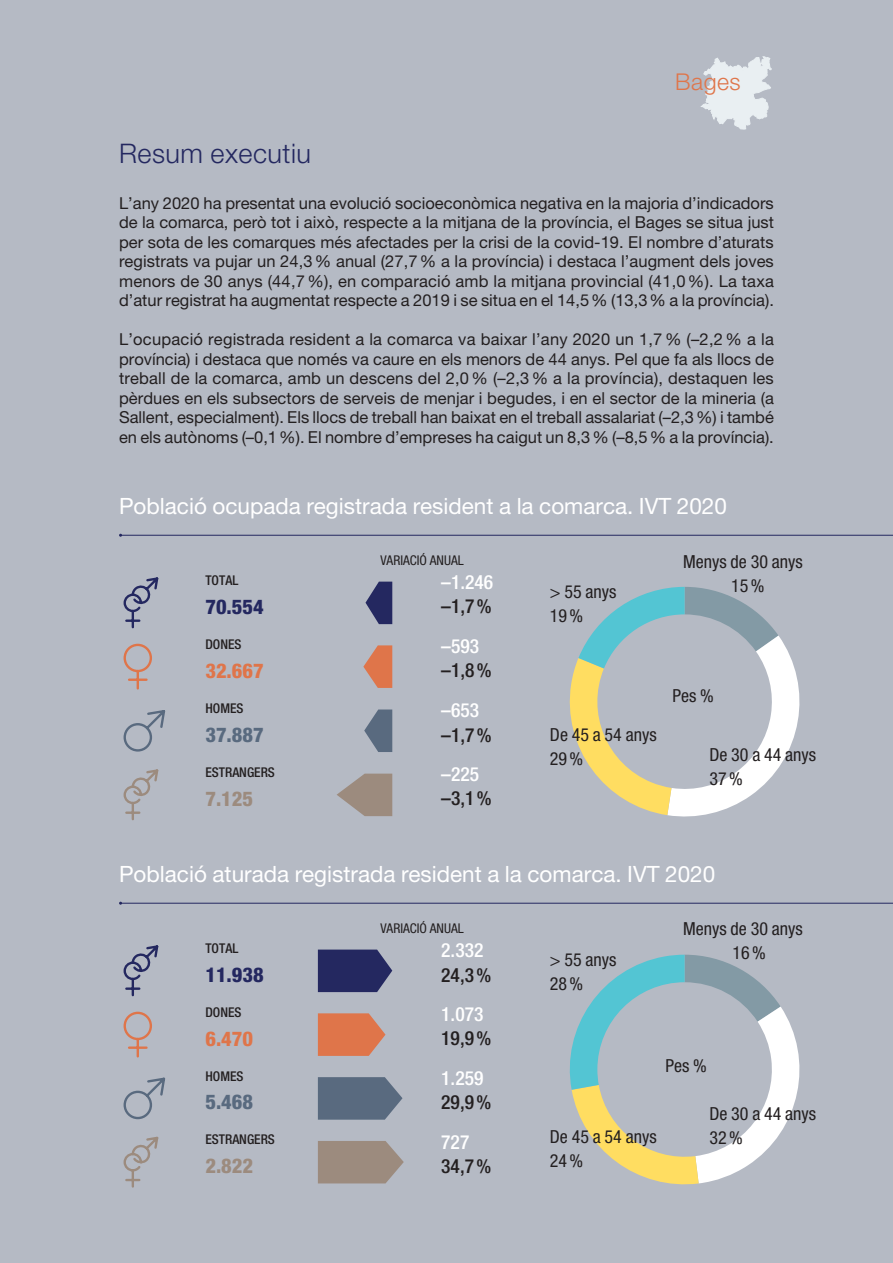
<style>
.page{position:relative;width:893px;height:1263px;background:#b5bac4}
.page>*{position:absolute;margin:0;border:0;box-sizing:border-box;transform-origin:0 0}
.t1{font:300 27px "Helvetica Neue LT Std";letter-spacing:.02em;color:#242860}
.t2{font:300 23.1px "Helvetica Neue LT Std";letter-spacing:.02em;color:#df754a}
.t3{font:22.5px "Helvetica Neue LT Std";color:#fff}
.t4{font:800 condensed 20.4px "Helvetica Neue LT Std";color:#242860}
.t5{font:800 condensed 20.4px "Helvetica Neue LT Std";color:#df754a}
.t6{font:800 condensed 20.4px "Helvetica Neue LT Std";color:#596a7f}
.t7{font:800 condensed 20.4px "Helvetica Neue LT Std";color:#9c8b7e}
.t8{font:500 condensed 19.5px "Helvetica Neue LT Std";color:#231f20}
.t9{font:500 condensed 19.5px "Helvetica Neue LT Std";color:#fff}
.t10{font:condensed 18px/24px "Helvetica Neue LT Std";color:#231f20}
.t11{font:16.5px/19.5px "Helvetica Neue LT Std";color:#231f20;text-align:justify}
.t12{font:500 condensed 13.5px "Helvetica Neue LT Std";color:#231f20}
.t13{font:condensed 13.5px "Helvetica Neue LT Std";color:#231f20}
</style>
<div class="page">
<hr style="left:121px;top:535px;width:772px;height:1px;background:#242860">
<svg style="left:123px;top:577px;width:36px;height:52px"></svg>
<svg style="left:365px;top:582px;width:27px;height:42px"></svg>
<svg style="left:123px;top:643px;width:29px;height:47px"></svg>
<svg style="left:363px;top:645px;width:29px;height:43px"></svg>
<svg style="left:123px;top:710px;width:43px;height:42px"></svg>
<svg style="left:364px;top:709px;width:28px;height:43px"></svg>
<svg style="left:123px;top:769px;width:36px;height:52px"></svg>
<svg style="left:337px;top:774px;width:55px;height:42px"></svg>
<hr style="left:121px;top:903px;width:772px;height:1px;background:#242860">
<svg style="left:123px;top:945px;width:36px;height:52px"></svg>
<svg style="left:318px;top:949px;width:74px;height:43px"></svg>
<svg style="left:123px;top:1011px;width:29px;height:47px"></svg>
<svg style="left:318px;top:1013px;width:67px;height:43px"></svg>
<svg style="left:123px;top:1077px;width:43px;height:43px"></svg>
<svg style="left:318px;top:1077px;width:84px;height:43px"></svg>
<svg style="left:123px;top:1136px;width:36px;height:52px"></svg>
<svg style="left:318px;top:1141px;width:86px;height:42px"></svg>
<svg style="left:569px;top:955px;width:231px;height:230px"></svg>
<svg style="left:569px;top:587px;width:231px;height:230px"></svg>
<svg style="left:700px;top:56px;width:72px;height:74px"></svg>
<h2 class="t2" style="left:675px;top:68px;width:67px">Bages</h2>
<h1 class="t1" style="left:119px;top:137px;width:193px">Resum executiu</h1>
<p class="t11" style="left:119px;top:193px;width:656px">L’any 2020 ha presentat una evolució socioeconòmica negativa en la majoria d’indicadors de la comarca, però tot i això, respecte a la mitjana de la província, el Bages se situa just per sota de les comarques més afectades per la crisi de la covid-19. El nombre d’aturats registrats va pujar un 24,3% anual (27,7% a la província) i destaca l’augment dels joves menors de 30 anys (44,7%), en comparació amb la mitjana provincial (41,0%). La taxa d’atur registrat ha augmentat respecte a 2019 i se situa en el 14,5% (13,3% a la província).</p>
<p class="t11" style="left:119px;top:330px;width:656px">L’ocupació registrada resident a la comarca va baixar l’any 2020 un 1,7% (–2,2% a la província) i destaca que només va caure en els menors de 44 anys. Pel que fa als llocs de treball de la comarca, amb un descens del 2,0% (–2,3% a la província), destaquen les pèrdues en els subsectors de serveis de menjar i begudes, i en el sector de la mineria (a Sallent, especialment). Els llocs de treball han baixat en el treball assalariat (–2,3%) i també en els autònoms (–0,1%). El nombre d’empreses ha caigut un 8,3% (–8,5% a la província).</p>
<h3 class="t3" style="left:119px;top:492px;width:609px">Població ocupada registrada resident a la comarca. IVT 2020</h3>
<p class="t13" style="left:380px;top:553px;width:85px">VARIACIÓ ANUAL</p>
<p class="t12" style="left:205px;top:572px;width:34px">TOTAL</p>
<p class="t9" style="left:441px;top:571px;width:53px">–1.246</p>
<p class="t4" style="left:205px;top:594px;width:60px">70.554</p>
<p class="t8" style="left:441px;top:595px;width:52px">–1,7%</p>
<p class="t12" style="left:205px;top:636px;width:38px">DONES</p>
<p class="t9" style="left:441px;top:635px;width:39px">–593</p>
<p class="t5" style="left:205px;top:658px;width:60px">32.667</p>
<p class="t8" style="left:441px;top:658px;width:52px">–1,8%</p>
<p class="t12" style="left:205px;top:700px;width:40px">HOMES</p>
<p class="t9" style="left:441px;top:698px;width:39px">–653</p>
<p class="t6" style="left:205px;top:722px;width:60px">37.887</p>
<p class="t8" style="left:441px;top:723px;width:52px">–1,7%</p>
<p class="t12" style="left:205px;top:764px;width:71px">ESTRANGERS</p>
<p class="t9" style="left:441px;top:763px;width:39px">–225</p>
<p class="t7" style="left:205px;top:786px;width:49px">7.125</p>
<p class="t8" style="left:441px;top:787px;width:52px">–3,1%</p>
<p class="t10" style="left:683px;top:549px;width:121px;text-align:center">Menys de 30 anys<br>15%</p>
<p class="t10" style="left:550px;top:580px;width:68px">&gt; 55 anys<br>19%</p>
<p class="t10" style="left:672px;top:683px;width:43px">Pes %</p>
<p class="t10" style="left:550px;top:722px;width:108px">De 45 a 54 anys<br>29%</p>
<p class="t10" style="left:709px;top:742px;width:108px">De 30 a 44 anys<br>37%</p>
<h3 class="t3" style="left:119px;top:860px;width:598px">Població aturada registrada resident a la comarca. IVT 2020</h3>
<p class="t13" style="left:380px;top:920px;width:85px">VARIACIÓ ANUAL</p>
<p class="t12" style="left:205px;top:940px;width:34px">TOTAL</p>
<p class="t9" style="left:441px;top:939px;width:44px">2.332</p>
<p class="t4" style="left:205px;top:962px;width:60px">11.938</p>
<p class="t8" style="left:441px;top:963px;width:51px">24,3%</p>
<p class="t12" style="left:205px;top:1004px;width:38px">DONES</p>
<p class="t9" style="left:441px;top:1002px;width:44px">1.073</p>
<p class="t5" style="left:205px;top:1026px;width:49px">6.470</p>
<p class="t8" style="left:441px;top:1026px;width:51px">19,9%</p>
<p class="t12" style="left:205px;top:1068px;width:40px">HOMES</p>
<p class="t9" style="left:441px;top:1066px;width:44px">1.259</p>
<p class="t6" style="left:205px;top:1089px;width:49px">5.468</p>
<p class="t8" style="left:441px;top:1090px;width:51px">29,9%</p>
<p class="t12" style="left:205px;top:1131px;width:71px">ESTRANGERS</p>
<p class="t9" style="left:441px;top:1130px;width:30px">727</p>
<p class="t7" style="left:205px;top:1153px;width:49px">2.822</p>
<p class="t8" style="left:441px;top:1154px;width:51px">34,7%</p>
<p class="t10" style="left:733px;top:916px;width:72px;text-indent:-49px">Menys de 30 anys<br>16%</p>
<p class="t10" style="left:550px;top:947px;width:68px">&gt; 55 anys<br>28%</p>
<p class="t10" style="left:665px;top:1053px;width:43px">Pes %</p>
<p class="t10" style="left:709px;top:1101px;width:108px">De 30 a 44 anys</p>
<p class="t10" style="left:550px;top:1125px;width:108px">De 45 a 54 anys</p>
<p class="t10" style="left:709px;top:1125px;width:35px">32%</p>
<p class="t10" style="left:550px;top:1149px;width:35px">24%</p>
</div>
